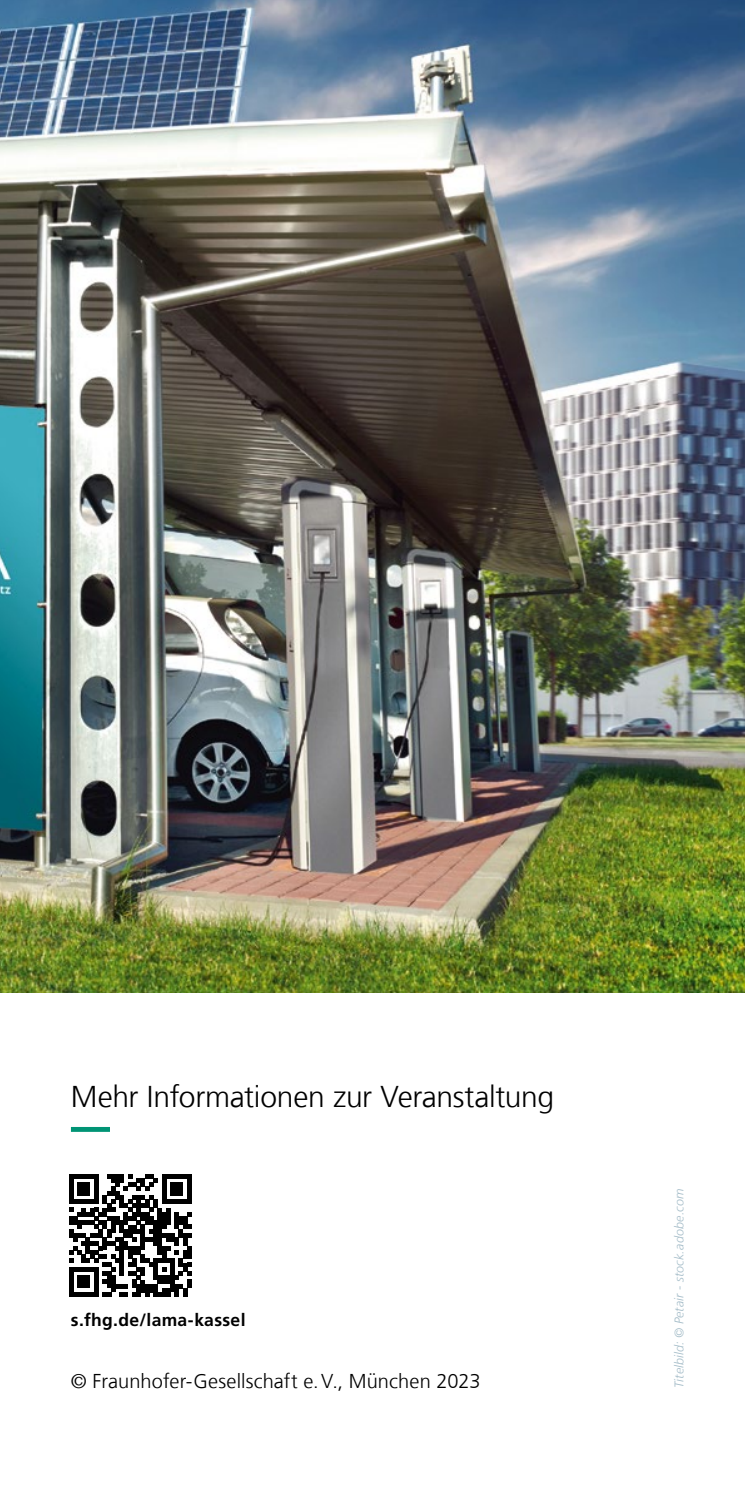
<style>
.page{position:relative;width:745px;height:1489px;background:#fff}
.page>*{position:absolute;margin:0;border:0;box-sizing:border-box;transform-origin:0 0}
.t1{font:300 30px "Frutiger LT Com";letter-spacing:-.01em;color:#000}
.t2{font:300 20px "Frutiger LT Com";letter-spacing:.005em;color:#000}
.t3{font:700 17.5px "Frutiger LT Com";letter-spacing:.02em;color:#000}
.t4{font:italic 300 12.5px "Frutiger LT Com";letter-spacing:.02em;color:#a4bcc8}
</style>
<div class="page">
<svg style="left:71px;top:1127px;width:39px;height:4px"></svg>
<svg style="left:69px;top:1174px;width:122px;height:122px"></svg>
<img style="left:0;top:0;width:744px;height:992px">
<h1 class="t1" style="left:71px;top:1078px;width:484px">Mehr Informationen zur Veranstaltung</h1>
<p class="t3" style="left:71px;top:1309px;width:176px">s.fhg.de/lama-kassel</p>
<p class="t2" style="left:71px;top:1369px;width:411px">© Fraunhofer-Gesellschaft e.V., München 2023</p>
<p class="t4" style="left:671px;top:1388px;width:201px;rotate:-90deg">Titelbild: © Petair - stock.adobe.com</p>
</div>
